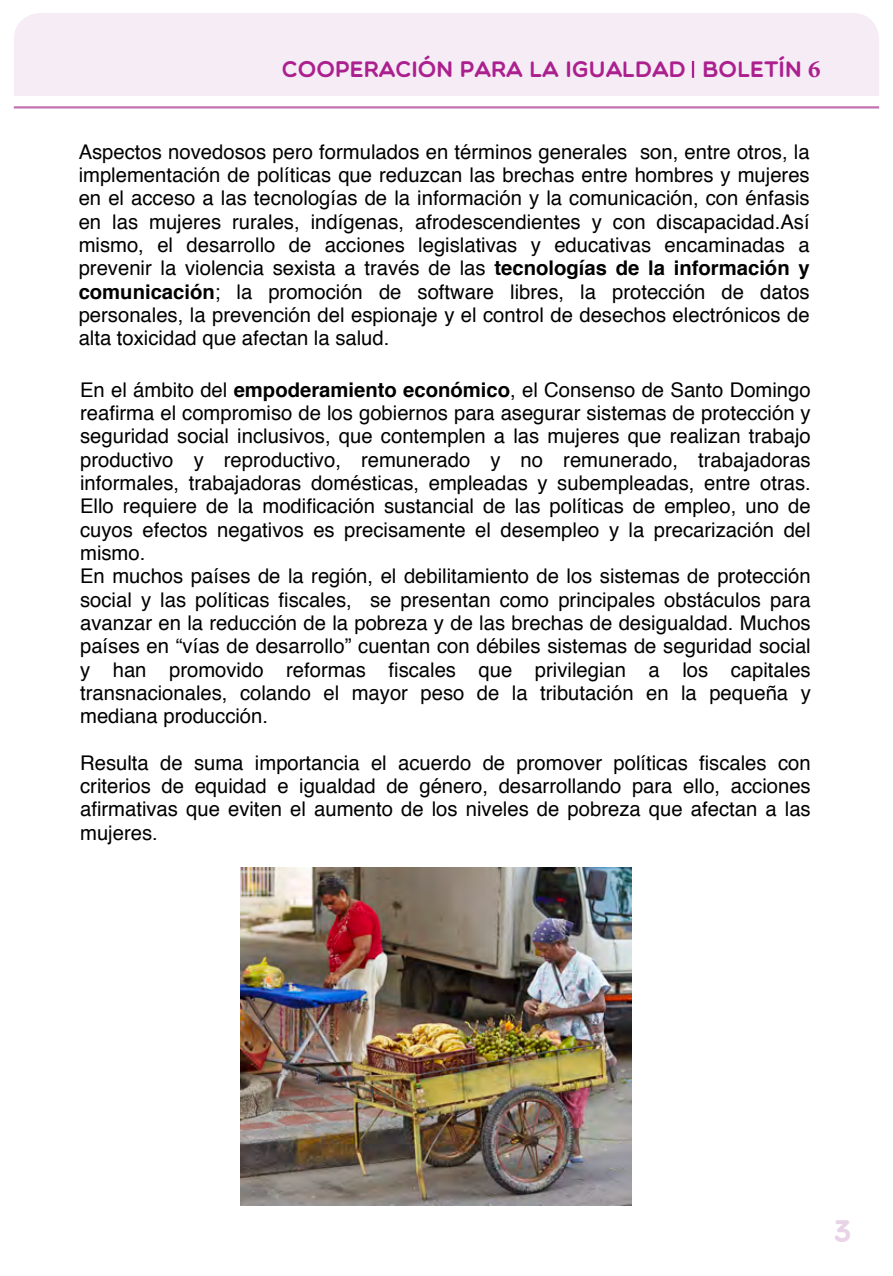
<style>
.page{position:relative;width:893px;height:1276px;background:#fff}
.page>*{position:absolute;margin:0;border:0;box-sizing:border-box;transform-origin:0 0}
.t1{font:31.5px "Multicolore";color:#e9d3e7}
.t2{font:22.5px "Multicolore";color:#ab208e}
.t3{font:20.25px/23.4px "Helvetica";color:#000;text-align:justify}
.s1{font-family:"Minion Pro";font-weight:700;font-size:24.75px}
.s2{font-weight:700}
</style>
<div class="page">
<div style="left:14px;top:13px;width:865px;height:83px;background:#f5ecf5"></div>
<svg style="left:692px;top:61px;width:2px;height:17px"></svg>
<hr style="left:14px;top:106px;width:865px;height:2px;background:#c172af">
<img style="left:240px;top:868px;width:392px;height:338px">
<p class="t2" style="left:282px;top:56px;width:540px">COOPERACIÓN PARA LA IGUALDAD BOLETÍN <span class="s1">6</span></p>
<p class="t3" style="left:79px;top:141px;width:733px">Aspectos novedosos pero formulados en términos generales son, entre otros, la implementación de políticas que reduzcan las brechas entre hombres y mujeres en el acceso a las tecnologías de la información y la comunicación, con énfasis en las mujeres rurales, indígenas, afrodescendientes y con discapacidad.Así mismo, el desarrollo de acciones legislativas y educativas encaminadas a prevenir la violencia sexista a través de las <span class="s2">tecnologías de la información y comunicación</span>; la promoción de software libres, la protección de datos personales, la prevención del espionaje y el control de desechos electrónicos de alta toxicidad que afectan la salud.</p>
<p class="t3" style="left:80px;top:378px;width:732px;text-align:left">En el ámbito del <span class="s2">empoderamiento económico</span>, el Consenso de Santo Domingo reafirma el compromiso de los gobiernos para asegurar sistemas de protección y seguridad social inclusivos, que contemplen a las mujeres que realizan trabajo productivo y reproductivo, remunerado y no remunerado, trabajadoras informales, trabajadoras domésticas, empleadas y subempleadas, entre otras.<br>Ello requiere de la modificación sustancial de las políticas de empleo, uno de cuyos efectos negativos es precisamente el desempleo y la precarización del mismo.<br>En muchos países de la región, el debilitamiento de los sistemas de protección social y las políticas fiscales, se presentan como principales obstáculos para avanzar en la reducción de la pobreza y de las brechas de desigualdad. Muchos países en “vías de desarrollo” cuentan con débiles sistemas de seguridad social y han promovido reformas fiscales que privilegian a los capitales transnacionales, colando el mayor peso de la tributación en la pequeña y mediana producción.</p>
<p class="t3" style="left:80px;top:751px;width:732px">Resulta de suma importancia el acuerdo de promover políticas fiscales con criterios de equidad e igualdad de género, desarrollando para ello, acciones afirmativas que eviten el aumento de los niveles de pobreza que afectan a las mujeres.</p>
<h1 class="t1" style="left:834px;top:1212px;width:19px">3</h1>
</div>
